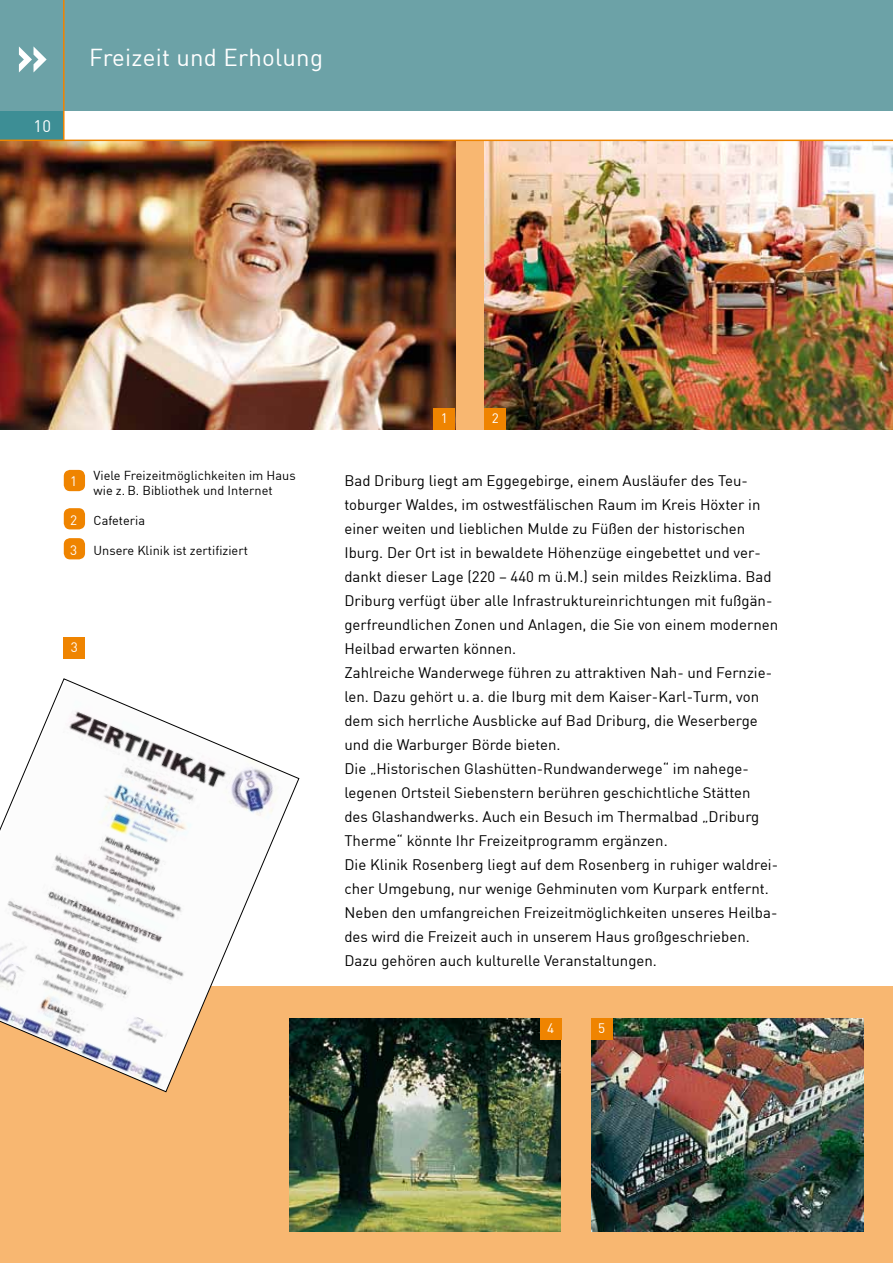
<style>
.page{position:relative;width:893px;height:1263px;background:#fff}
.page>*{position:absolute;margin:0;border:0;box-sizing:border-box;transform-origin:0 0}
.t1{font:700 52.5px "DIN";color:#fff}
.t2{font:24px "DIN";letter-spacing:.01em;color:#fff}
.t3{font:16.5px "DIN";color:#fff}
.t4{font:15px/24px "DIN";color:#000}
.t5{font:13.5px "DIN";color:#fff}
.t6{font:12.75px/15px "DIN";color:#000}
</style>
<div class="page">
<div style="left:0;top:111px;width:64px;height:29px;background:#3d8e95"></div>
<div style="left:0;top:0;width:893px;height:111px;background:#6ca2a7"></div>
<hr style="left:63px;top:111px;width:2px;height:29px;background:#ef8400">
<hr style="left:63px;top:0;width:2px;height:111px;background:#ef8400">
<div style="left:0;top:140px;width:893px;height:289px;background:#f8b771"></div>
<div style="left:64px;top:470px;width:21px;height:21px;background:#ef8400;border-radius:6px"></div>
<div style="left:64px;top:538px;width:21px;height:21px;background:#ef8400;border-radius:6px"></div>
<div style="left:64px;top:508px;width:21px;height:21px;background:#ef8400;border-radius:6px"></div>
<img style="left:0;top:141px;width:455px;height:288px">
<img style="left:485px;top:141px;width:408px;height:288px">
<div style="left:434px;top:408px;width:21px;height:21px;background:#ef8400"></div>
<div style="left:485px;top:408px;width:21px;height:21px;background:#ef8400"></div>
<div style="left:0;top:986px;width:893px;height:277px;background:#f8b771"></div>
<img style="left:591px;top:1018px;width:272px;height:213px">
<img style="left:289px;top:1018px;width:271px;height:213px">
<div style="left:540px;top:1018px;width:21px;height:22px;background:#ef8400"></div>
<div style="left:591px;top:1018px;width:21px;height:22px;background:#ef8400"></div>
<svg style="left:0;top:678px;width:299px;height:414px"></svg>
<div style="left:64px;top:638px;width:21px;height:21px;background:#ef8400"></div>
<hr style="left:0;top:140px;width:893px;height:1px;background:#ef8400">
<h1 class="t1" style="left:15px;top:21px;width:34px">»</h1>
<p class="t3" style="left:34px;top:116px;width:19px">10</p>
<h2 class="t2" style="left:89px;top:42px;width:235px">Freizeit und Erholung</h2>
<p class="t5" style="left:70px;top:473px;width:9px">1</p>
<p class="t5" style="left:70px;top:511px;width:9px">2</p>
<p class="t5" style="left:70px;top:541px;width:9px">3</p>
<p class="t6" style="left:94px;top:467px;width:204px">Viele Freizeitmöglichkeiten im Haus wie z. B. Bibliothek und Internet</p>
<p class="t6" style="left:94px;top:512px;width:53px">Cafeteria</p>
<p class="t6" style="left:94px;top:542px;width:156px">Unsere Klinik ist zertifiziert</p>
<p class="t5" style="left:71px;top:639px;width:9px">3</p>
<p class="t5" style="left:441px;top:410px;width:9px">1</p>
<p class="t5" style="left:492px;top:410px;width:9px">2</p>
<p class="t4" style="left:344px;top:468px;width:435px">Bad Driburg liegt am Eggegebirge, einem Ausläufer des Teu&shy;toburger Waldes, im ostwestfälischen Raum im Kreis Höxter in einer weiten und lieblichen Mulde zu Füßen der historischen Iburg. Der Ort ist in bewaldete Höhenzüge eingebettet und ver&shy;dankt dieser Lage (220 – 440 m ü.M.) sein mildes Reizklima. Bad Driburg verfügt über alle Infrastruktureinrichtungen mit fußgän&shy;gerfreundlichen Zonen und Anlagen, die Sie von einem modernen Heilbad erwarten können.<br>Zahlreiche Wanderwege führen zu attraktiven Nah- und Fernzie&shy;len. Dazu gehört u. a. die Iburg mit dem Kaiser-Karl-Turm, von dem sich herrliche Ausblicke auf Bad Driburg, die Weserberge und die Warburger Börde bieten.<br>Die „Historischen Glashütten-Rundwanderwege“ im nahege&shy;legenen Ortsteil Siebenstern berühren geschichtliche Stätten<br>des Glashandwerks. Auch ein Besuch im Thermalbad „Driburg Therme“ könnte Ihr Freizeitprogramm ergänzen.<br>Die Klinik Rosenberg liegt auf dem Rosenberg in ruhiger waldrei&shy;cher Umgebung, nur wenige Gehminuten vom Kurpark entfernt.<br>Neben den umfangreichen Freizeitmöglichkeiten unseres Heilba&shy;des wird die Freizeit auch in unserem Haus großgeschrieben.<br>Dazu gehören auch kulturelle Veranstaltungen.</p>
<p class="t5" style="left:547px;top:1020px;width:9px">4</p>
<p class="t5" style="left:598px;top:1020px;width:9px">5</p>
</div>
